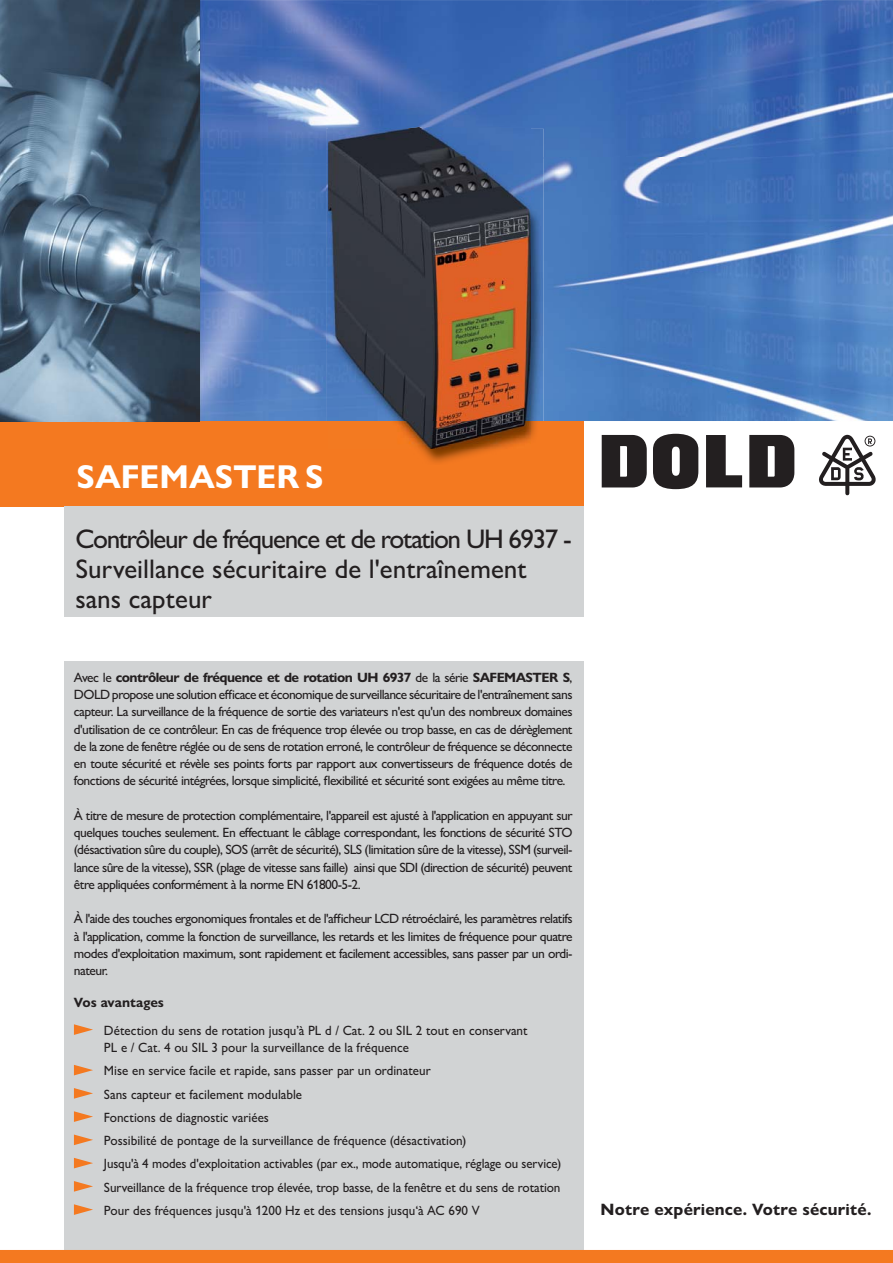
<style>
.page{position:relative;width:893px;height:1263px;background:#fff}
.page>*{position:absolute;margin:0;border:0;box-sizing:border-box;transform-origin:0 0}
.t1{font:700 33.3px "Gill Sans Nova";color:#fff}
.t2{font:500 27px/30px "Gill Sans Nova";color:#231f20}
.t3{font:700 16.5px "Gill Sans Nova";letter-spacing:.01em;color:#231f20}
.t4{font:500 13.5px/17.2px "Gill Sans Nova";color:#231f20;text-align:justify}
.t5{font:700 13.5px "Gill Sans Nova";color:#231f20}
.s1{font-weight:700}
</style>
<div class="page">
<img style="left:200px;top:0;width:693px;height:158px">
<img style="left:200px;top:158px;width:126px;height:263px">
<img style="left:544px;top:158px;width:349px;height:263px">
<div style="left:64px;top:661px;width:519px;height:602px;background:#d1d3d4"></div>
<div style="left:0;top:421px;width:583px;height:85px;background:#f47920"></div>
<div style="left:0;top:1250px;width:893px;height:13px;background:#f47920"></div>
<div style="left:64px;top:506px;width:519px;height:111px;background:#d1d3d4"></div>
<svg style="left:706px;top:435px;width:36px;height:52px"></svg>
<svg style="left:653px;top:434px;width:45px;height:55px"></svg>
<svg style="left:749px;top:435px;width:45px;height:52px;background:#3e3b3c"></svg>
<svg style="left:602px;top:435px;width:45px;height:52px;background:#3f3b3c"></svg>
<svg style="left:819px;top:435px;width:56px;height:60px"></svg>
<img style="left:326px;top:129px;width:218px;height:334px">
<img style="left:328px;top:127px;width:202px;height:322px">
<img style="left:0;top:0;width:200px;height:421px">
<svg style="left:74px;top:1024px;width:19px;height:11px"></svg>
<svg style="left:74px;top:1065px;width:19px;height:10px"></svg>
<svg style="left:74px;top:1088px;width:19px;height:11px"></svg>
<svg style="left:74px;top:1111px;width:19px;height:11px"></svg>
<svg style="left:74px;top:1135px;width:19px;height:10px"></svg>
<svg style="left:74px;top:1158px;width:19px;height:10px"></svg>
<svg style="left:74px;top:1181px;width:19px;height:11px"></svg>
<svg style="left:74px;top:1204px;width:19px;height:11px"></svg>
<h1 class="t1" style="left:76px;top:465px;width:249px">SAFEMASTER S</h1>
<h2 class="t2" style="left:75px;top:527px;width:498px">Contrôleur de fréquence et de rotation UH 6937 -<br>Surveillance sécuritaire de l'entraînement sans capteur</h2>
<p class="t4" style="left:74px;top:670px;width:500px">Avec le <span class="s1">contrôleur de fréquence et de rotation UH 6937</span> de la série <span class="s1">SAFEMASTER S</span>, DOLD propose une solution efficace et économique de surveillance sécuritaire de l'entraînement sans capteur. La surveillance de la fréquence de sortie des variateurs n'est qu'un des nombreux domaines d'utilisation de ce contrôleur. En cas de fréquence trop élevée ou trop basse, en cas de dérèglement de la zone de fenêtre réglée ou de sens de rotation erroné, le contrôleur de fréquence se déconnecte en toute sécurité et révèle ses points forts par rapport aux convertisseurs de fréquence dotés de fonctions de sécurité intégrées, lorsque simplicité, flexibilité et sécurité sont exigées au même titre.</p>
<p class="t4" style="left:74px;top:808px;width:500px">À titre de mesure de protection complémentaire, l'appareil est ajusté à l'application en appuyant sur quelques touches seulement. En effectuant le câblage correspondant, les fonctions de sécurité STO (désactivation sûre du couple), SOS (arrêt de sécurité), SLS (limitation sûre de la vitesse), SSM (surveil&shy;lance sûre de la vitesse), SSR (plage de vitesse sans faille) ainsi que SDI (direction de sécurité) peuvent être appliquées conformément à la norme EN 61800-5-2.</p>
<p class="t4" style="left:74px;top:912px;width:500px">À l'aide des touches ergonomiques frontales et de l'afficheur LCD rétroéclairé, les paramètres relatifs à l'application, comme la fonction de surveillance, les retards et les limites de fréquence pour quatre modes d'exploitation maximum, sont rapidement et facilement accessibles, sans passer par un ordi&shy;nateur.</p>
<p class="t5" style="left:74px;top:998px;width:92px">Vos avantages</p>
<p class="t4" style="left:104px;top:1023px;width:425px">Détection du sens de rotation jusqu’à PL d / Cat. 2 ou SIL 2 tout en conservant<br>PL e / Cat. 4 ou SIL 3 pour la surveillance de la fréquence</p>
<p class="t4" style="left:104px;top:1061px;width:459px;line-height:23.2px;text-align:left">Mise en service facile et rapide, sans passer par un ordinateur<br>Sans capteur et facilement modulable<br>Fonctions de diagnostic variées<br>Possibilité de pontage de la surveillance de fréquence (désactivation)<br>Jusqu'à 4 modes d'exploitation activables (par ex., mode automatique, réglage ou service)<br>Surveillance de la fréquence trop élevée, trop basse, de la fenêtre et du sens de rotation Pour des fréquences jusqu'à 1200 Hz et des tensions jusqu‘à AC 690 V</p>
<p class="t3" style="left:601px;top:1204px;width:272px">Notre expérience. Votre sécurité.</p>
</div>
